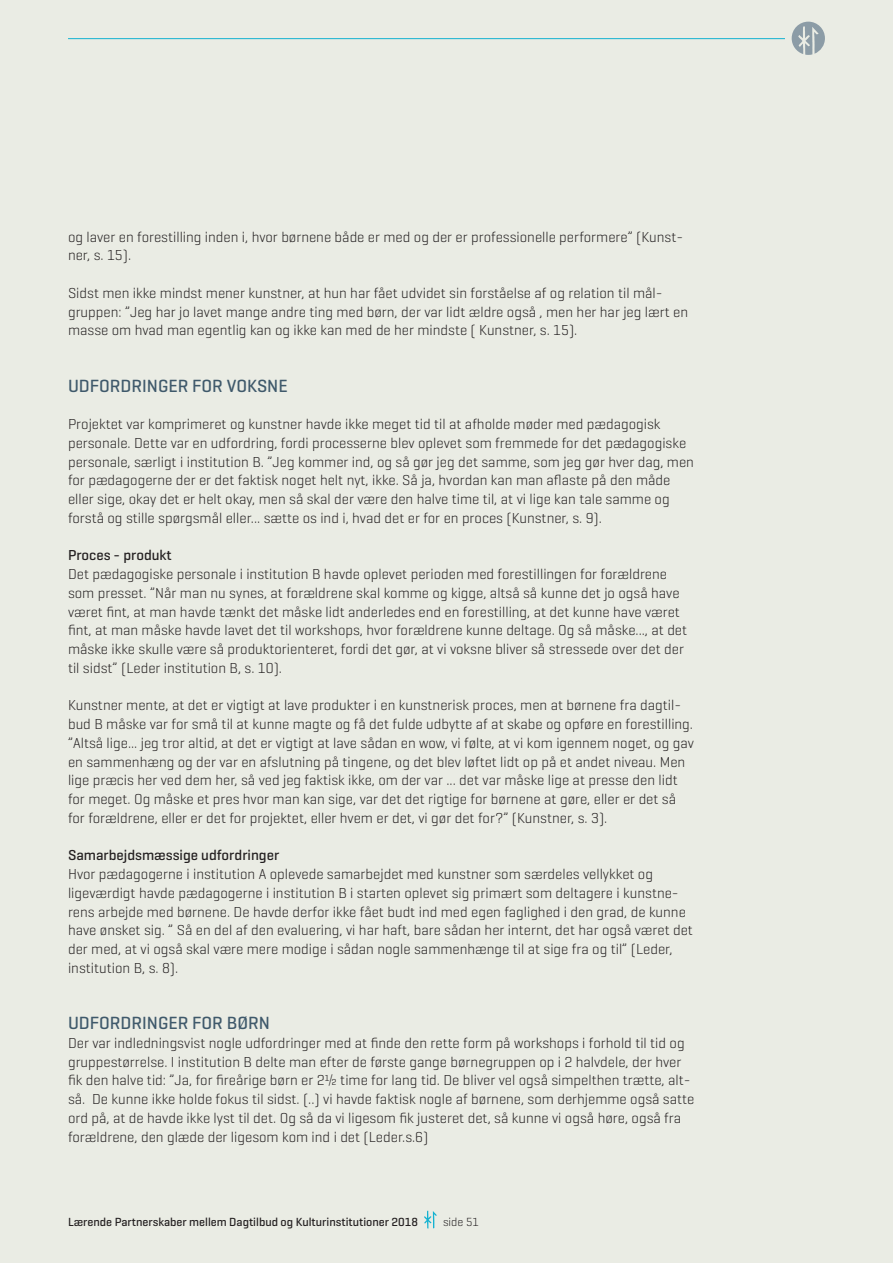
<style>
.page{position:relative;width:893px;height:1263px;background:#eaece4}
.page>*{position:absolute;margin:0;border:0;box-sizing:border-box;transform-origin:0 0}
.t1{font:500 18px "Geogrotesque";color:#3f596b}
.t2{font:300 14.7px/18.8px "Geogrotesque";color:#231f20}
.t3{font:500 14.7px "Geogrotesque";color:#231f20}
.t4{font:500 12px "Geogrotesque";color:#231f20}
.t5{font:300 12px "Geogrotesque";color:#231f20}
</style>
<div class="page">
<svg style="left:424px;top:1210px;width:13px;height:18px"></svg>
<hr style="left:68px;top:38px;width:717px;height:1px;background:#14b2d1">
<svg style="left:792px;top:22px;width:33px;height:33px"></svg>
<p class="t2" style="left:68px;top:227px;width:617px">og laver en forestilling inden i, hvor børnene både er med og der er professionelle performere” (Kunst&shy;ner, s. 15).</p>
<p class="t2" style="left:68px;top:283px;width:621px">Sidst men ikke mindst mener kunstner, at hun har fået udvidet sin forståelse af og relation til mål&shy;gruppen: ”Jeg har jo lavet mange andre ting med børn, der var lidt ældre også , men her har jeg lært en masse om hvad man egentlig kan og ikke kan med de her mindste ( Kunstner, s. 15).</p>
<p class="t1" style="left:68px;top:374px;width:221px">UDFORDRINGER FOR VOKSNE</p>
<p class="t2" style="left:68px;top:414px;width:627px">Projektet var komprimeret og kunstner havde ikke meget tid til at afholde møder med pædagogisk personale. Dette var en udfordring, fordi processerne blev oplevet som fremmede for det pædagogiske personale, særligt i institution B. ”Jeg kommer ind, og så gør jeg det samme, som jeg gør hver dag, men for pædagogerne der er det faktisk noget helt nyt, ikke. Så ja, hvordan kan man aflaste på den måde eller sige, okay det er helt okay, men så skal der være den halve time til, at vi lige kan tale samme og forstå og stille spørgsmål eller... sætte os ind i, hvad det er for en proces (Kunstner, s. 9).</p>
<p class="t3" style="left:68px;top:546px;width:105px">Proces - produkt</p>
<p class="t2" style="left:68px;top:564px;width:621px">Det pædagogiske personale i institution B havde oplevet perioden med forestillingen for forældrene som presset. ”Når man nu synes, at forældrene skal komme og kigge, altså så kunne det jo også have været fint, at man havde tænkt det måske lidt anderledes end en forestilling, at det kunne have været fint, at man måske havde lavet det til workshops, hvor forældrene kunne deltage. Og så måske..., at det måske ikke skulle være så produktorienteret, fordi det gør, at vi voksne bliver så stressede over det der til sidst” (Leder institution B, s. 10).</p>
<p class="t2" style="left:68px;top:695px;width:627px">Kunstner mente, at det er vigtigt at lave produkter i en kunstnerisk proces, men at børnene fra dagtil&shy;bud B måske var for små til at kunne magte og få det fulde udbytte af at skabe og opføre en forestilling. ”Altså lige... jeg tror altid, at det er vigtigt at lave sådan en wow, vi følte, at vi kom igennem noget, og gav en sammenhæng og der var en afslutning på tingene, og det blev løftet lidt op på et andet niveau. Men lige præcis her ved dem her, så ved jeg faktisk ikke, om der var ... det var måske lige at presse den lidt for meget. Og måske et pres hvor man kan sige, var det det rigtige for børnene at gøre, eller er det så for forældrene, eller er det for projektet, eller hvem er det, vi gør det for?” (Kunstner, s. 3).</p>
<p class="t3" style="left:68px;top:846px;width:213px">Samarbejdsmæssige udfordringer</p>
<p class="t2" style="left:68px;top:864px;width:626px">Hvor pædagogerne i institution A oplevede samarbejdet med kunstner som særdeles vellykket og ligeværdigt havde pædagogerne i institution B i starten oplevet sig primært som deltagere i kunstne&shy;rens arbejde med børnene. De havde derfor ikke fået budt ind med egen faglighed i den grad, de kunne have ønsket sig. ” Så en del af den evaluering, vi har haft, bare sådan her internt, det har også været det der med, at vi også skal være mere modige i sådan nogle sammenhænge til at sige fra og til” (Leder, institution B, s. 8).</p>
<p class="t1" style="left:68px;top:1012px;width:203px">UDFORDRINGER FOR BØRN</p>
<p class="t2" style="left:68px;top:1033px;width:628px">Der var indledningsvist nogle udfordringer med at finde den rette form på workshops i forhold til tid og gruppestørrelse. I institution B delte man efter de første gange børnegruppen op i 2 halvdele, der hver fik den halve tid: ”Ja, for fireårige børn er 2½ time for lang tid. De bliver vel også simpelthen trætte, alt&shy;så. De kunne ikke holde fokus til sidst. (..) vi havde faktisk nogle af børnene, som derhjemme også satte ord på, at de havde ikke lyst til det. Og så da vi ligesom fik justeret det, så kunne vi også høre, også fra forældrene, den glæde der ligesom kom ind i det (Leder.s.6)</p>
<p class="t4" style="left:68px;top:1214px;width:351px">Lærende Partnerskaber mellem Dagtilbud og Kulturinstitutioner 2018</p>
<p class="t5" style="left:443px;top:1214px;width:37px">side 51</p>
</div>
